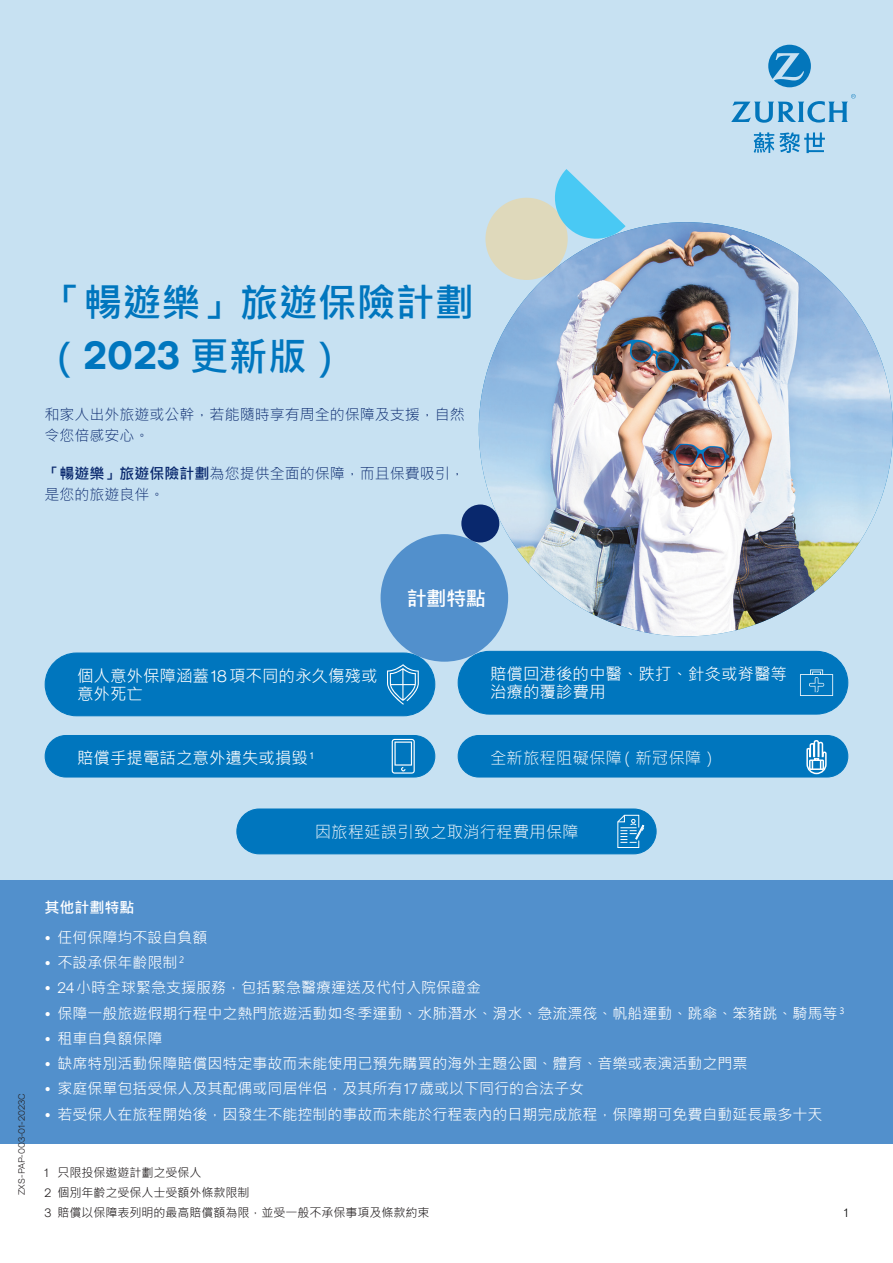
<style>
.page{position:relative;width:893px;height:1263px;background:#fff}
.page>*{position:absolute;margin:0;border:0;box-sizing:border-box;transform-origin:0 0}
.t1{font:700 39px "Microsoft Jheng Hei";color:#0076be}
.t2{font:700 20.25px "Microsoft Jheng Hei";color:#fff}
.t3{font:16.5px/18px "Microsoft Jheng Hei";color:#fff}
.t4{font:300 16.5px "Microsoft Jheng Hei";color:#fff}
.t5{font:15px "Microsoft Jheng Hei";color:#fff}
.t6{font:300 15px/21px "Microsoft Jheng Hei";color:#09286d}
.t7{font:700 15px "Microsoft Jheng Hei";color:#fff}
.t8{font:12px "Microsoft Jheng Hei";color:#231f20}
.t9{font:300 12px "Zurich Sans";color:#000}
.t10{font:300 9px "Zurich Sans";color:#231f20}
.s1{font-family:"Zurich Sans"}
.s2{font-weight:700}
.s3{font-family:"Zurich Sans";font-weight:300}
</style>
<div class="page">
<div style="left:0;top:0;width:893px;height:880px;background:#c7e1f2"></div>
<div style="left:381px;top:534px;width:127px;height:128px;background:#5290cc;border-radius:50%"></div>
<svg style="left:754px;top:132px;width:71px;height:21px"></svg>
<svg style="left:768px;top:45px;width:43px;height:42px;background:#4e9fd0"></svg>
<svg style="left:731px;top:94px;width:125px;height:29px;background:#92c4e3"></svg>
<img style="left:479px;top:222px;width:414px;height:414px;border-radius:207px">
<div style="left:0;top:880px;width:893px;height:263px;background:#5290cc"></div>
<div style="left:45px;top:653px;width:390px;height:63px;background:#0076be;border-radius:31px"></div>
<div style="left:45px;top:652px;width:390px;height:64px;border:1px solid #0076be;border-radius:31px"></div>
<div style="left:458px;top:651px;width:390px;height:63px;background:#0076be;border-radius:31px"></div>
<div style="left:458px;top:651px;width:390px;height:64px;border:1px solid #0076be;border-radius:31px"></div>
<div style="left:45px;top:735px;width:390px;height:42px;background:#0076be;border-radius:21px"></div>
<div style="left:45px;top:735px;width:390px;height:42px;border:1px solid #0076be;border-radius:21px"></div>
<div style="left:237px;top:809px;width:419px;height:45px;background:#0076be;border-radius:22px"></div>
<div style="left:236px;top:808px;width:421px;height:46px;border:1px solid #0076be;border-radius:22px"></div>
<div style="left:458px;top:735px;width:390px;height:42px;background:#0076be;border-radius:21px"></div>
<div style="left:458px;top:735px;width:390px;height:42px;border:1px solid #0076be;border-radius:21px"></div>
<svg style="left:387px;top:664px;width:32px;height:41px"></svg>
<svg style="left:800px;top:669px;width:33px;height:27px"></svg>
<svg style="left:392px;top:739px;width:23px;height:35px"></svg>
<svg style="left:617px;top:814px;width:28px;height:34px"></svg>
<svg style="left:806px;top:740px;width:21px;height:35px"></svg>
<div style="left:485px;top:198px;width:83px;height:82px;background:#dfd9bb;border-radius:50%"></div>
<svg style="left:551px;top:169px;width:75px;height:74px;background:#8ad2ed"></svg>
<div style="left:461px;top:504px;width:38px;height:38px;background:#09286d;border-radius:50%"></div>
<p class="t1" style="left:45px;top:278px;width:430px">「暢遊樂」旅遊保險計劃</p>
<p class="t1" style="left:45px;top:332px;width:303px">（<span class="s1">2023</span> 更新版）</p>
<p class="t6" style="left:45px;top:404px;width:421px">和家人出外旅遊或公幹，若能隨時享有周全的保障及支援，自然令您倍感安心。</p>
<p class="t6" style="left:45px;top:463px;width:421px"><span class="s2">「暢遊樂」旅遊保險計劃</span>為您提供全面的保障，而且保費吸引，是您的旅遊良伴。</p>
<p class="t2" style="left:407px;top:586px;width:81px">計劃特點</p>
<p class="t3" style="left:77px;top:667px;width:302px">個人意外保障涵蓋<span class="s3">18</span>項不同的永久傷殘或意外死亡</p>
<p class="t3" style="left:490px;top:665px;width:298px">賠償回港後的中醫、跌打、針灸或脊醫等治療的覆診費用</p>
<p class="t3" style="left:77px;top:749px;width:238px">賠償手提電話之意外遺失或損毀 <sup>1</sup></p>
<p class="t4" style="left:490px;top:748px;width:229px">全新旅程阻礙保障（新冠保障）</p>
<p class="t4" style="left:315px;top:821px;width:265px">因旅程延誤引致之取消行程費用保障</p>
<p class="t10" style="left:17px;top:1195px;width:103px;rotate:-90deg">ZXS-PAP-003-01-2023C</p>
<p class="t7" style="left:45px;top:898px;width:92px">其他計劃特點</p>
<p class="t5" style="left:45px;top:928px;width:164px">• 任何保障均不設自負額</p>
<p class="t5" style="left:45px;top:953px;width:141px">• 不設承保年齡限制 <sup>2</sup></p>
<p class="t5" style="left:45px;top:978px;width:438px">• <span class="s3">24</span>小時全球緊急支援服務，包括緊急醫療運送及代付入院保證金</p>
<p class="t5" style="left:45px;top:1004px;width:801px">• 保障一般旅遊假期行程中之熱門旅遊活動如冬季運動、水肺潛水、滑水、急流漂筏、帆船運動、跳傘、笨豬跳、騎馬等 <sup>3</sup></p>
<p class="t5" style="left:45px;top:1029px;width:119px">• 租車自負額保障</p>
<p class="t5" style="left:45px;top:1054px;width:704px">• 缺席特別活動保障賠償因特定事故而未能使用已預先購買的海外主題公園、體育、音樂或表演活動之門票</p>
<p class="t5" style="left:45px;top:1079px;width:541px">• 家庭保單包括受保人及其配偶或同居伴侶，及其所有<span class="s3">17</span>歲或以下同行的合法子女</p>
<p class="t5" style="left:45px;top:1105px;width:779px">• 若受保人在旅程開始後，因發生不能控制的事故而未能於行程表內的日期完成旅程，保障期可免費自動延長最多十天</p>
<p class="t8" style="left:45px;top:1165px;width:158px"><span class="s3">1</span> 只限投保遨遊計劃之受保人</p>
<p class="t8" style="left:45px;top:1185px;width:206px"><span class="s3">2</span> 個別年齡之受保人士受額外條款限制</p>
<p class="t8" style="left:45px;top:1204px;width:386px"><span class="s3">3</span> 賠償以保障表列明的最高賠償額為限，並受一般不承保事項及條款約束</p>
<p class="t9" style="left:844px;top:1206px;width:6px">1</p>
</div>
